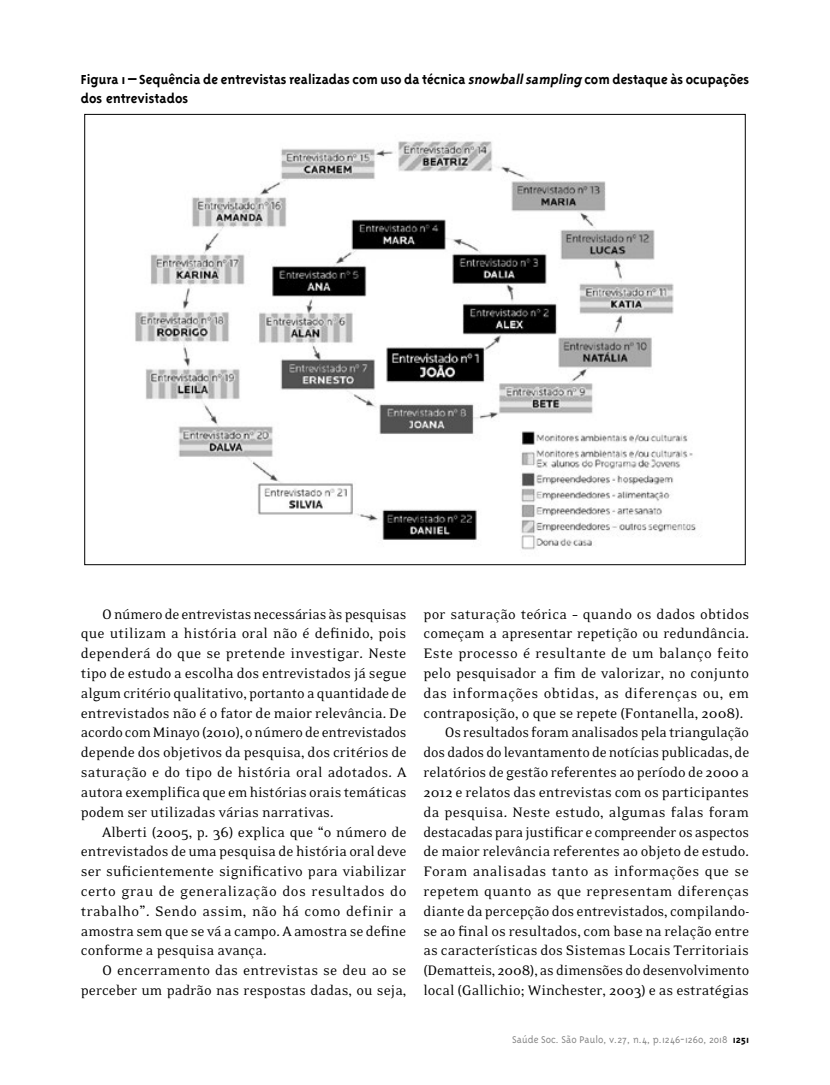
<style>
.page{position:relative;width:830px;height:1085px;background:#fff}
.page>*{position:absolute;margin:0;border:0;box-sizing:border-box;transform-origin:0 0}
.t1{font:15.75px/19.8px "Eidetic Neo";color:#000;text-align:justify}
.t2{font:15.75px "Eidetic Neo";letter-spacing:.02em;color:#000}
.t3{font:15.75px "Eidetic Neo";letter-spacing:.025em;color:#000}
.t4{font:700 15px/19.8px "Triplex";letter-spacing:-.005em;color:#000}
.t5{font:300 11.25px "Triplex";color:#878787}
.s1{font-style:italic}
.s2{font-weight:700;color:#000}
</style>
<div class="page">
<img style="left:135px;top:141px;width:561px;height:409px">
<p class="t4" style="left:81px;top:69px;width:669px">Figura 1 – Sequência de entrevistas realizadas com uso da técnica <span class="s1">snowballsampling</span> com destaque às ocupações dos entrevistados</p>
<p class="t1" style="left:81px;top:604px;width:327px;text-indent:21px">O número de entrevistas necessárias às pesquisas que utilizam a história oral não é definido, pois dependerá do que se pretende investigar. Neste tipo de estudo a escolha dos entrevistados já segue algum critério qualitativo, portanto a quantidade de entrevistados não é o fator de maior relevância. De acordo com Minayo (2010), o número de entrevistados depende dos objetivos da pesquisa, dos critérios de saturação e do tipo de história oral adotados. A autora exemplifica que em histórias orais temáticas podem ser utilizadas várias narrativas.</p>
<p class="t1" style="left:81px;top:822px;width:327px;text-indent:21px">Alberti (2005, p. 36) explica que “o número de entrevistados de uma pesquisa de história oral deve ser suficientemente significativo para viabilizar certo grau de generalização dos resultados do trabalho”. Sendo assim, não há como definir a amostra sem que se vá a campo. A amostra se define conforme a pesquisa avança.</p>
<p class="t1" style="left:81px;top:960px;width:327px;text-align:right">O encerramento das entrevistas se deu ao se perceber um padrão nas respostas dadas, ou seja,</p>
<p class="t1" style="left:423px;top:604px;width:327px">por saturação teórica – quando os dados obtidos</p>
<p class="t1" style="left:423px;top:624px;width:327px">começam a apresentar repetição ou redundância.</p>
<p class="t2" style="left:423px;top:645px;width:327px">Este processo é resultante de um balanço feito</p>
<p class="t1" style="left:423px;top:663px;width:327px">pelo pesquisador a fim de valorizar, no conjunto</p>
<p class="t3" style="left:423px;top:685px;width:327px">das informações obtidas, as diferenças ou, em</p>
<p class="t1" style="left:423px;top:703px;width:321px">contraposição, o que se repete (Fontanella, 2008).</p>
<p class="t1" style="left:444px;top:723px;width:306px">Os resultados foram analisados pela triangulação</p>
<p class="t1" style="left:423px;top:743px;width:327px">dos dados do levantamento de notícias publicadas, de</p>
<p class="t1" style="left:423px;top:762px;width:327px">relatórios de gestão referentes ao período de 2000 a</p>
<p class="t1" style="left:423px;top:782px;width:327px">2012 e relatos das entrevistas com os participantes</p>
<p class="t1" style="left:423px;top:802px;width:327px">da pesquisa. Neste estudo, algumas falas foram</p>
<p class="t1" style="left:423px;top:822px;width:327px">destacadas para justificar e compreender os aspectos</p>
<p class="t1" style="left:423px;top:842px;width:327px">de maior relevância referentes ao objeto de estudo.</p>
<p class="t2" style="left:423px;top:863px;width:327px">Foram analisadas tanto as informações que se</p>
<p class="t1" style="left:423px;top:881px;width:327px">repetem quanto as que representam diferenças</p>
<p class="t1" style="left:423px;top:901px;width:327px">diante da percepção dos entrevistados, compilando-</p>
<p class="t1" style="left:423px;top:921px;width:327px">se ao final os resultados, com base na relação entre</p>
<p class="t1" style="left:423px;top:941px;width:327px">as características dos Sistemas Locais Territoriais</p>
<p class="t1" style="left:423px;top:960px;width:327px">(Dematteis, 2008), as dimensões do desenvolvimento</p>
<p class="t1" style="left:423px;top:980px;width:327px">local (Gallichio; Winchester, 2003) e as estratégias</p>
<p class="t5" style="left:512px;top:1033px;width:238px">Saúde Soc. São Paulo, v.27, n.4, p.1246-1260, 2018 <span class="s2">1251</span></p>
</div>
